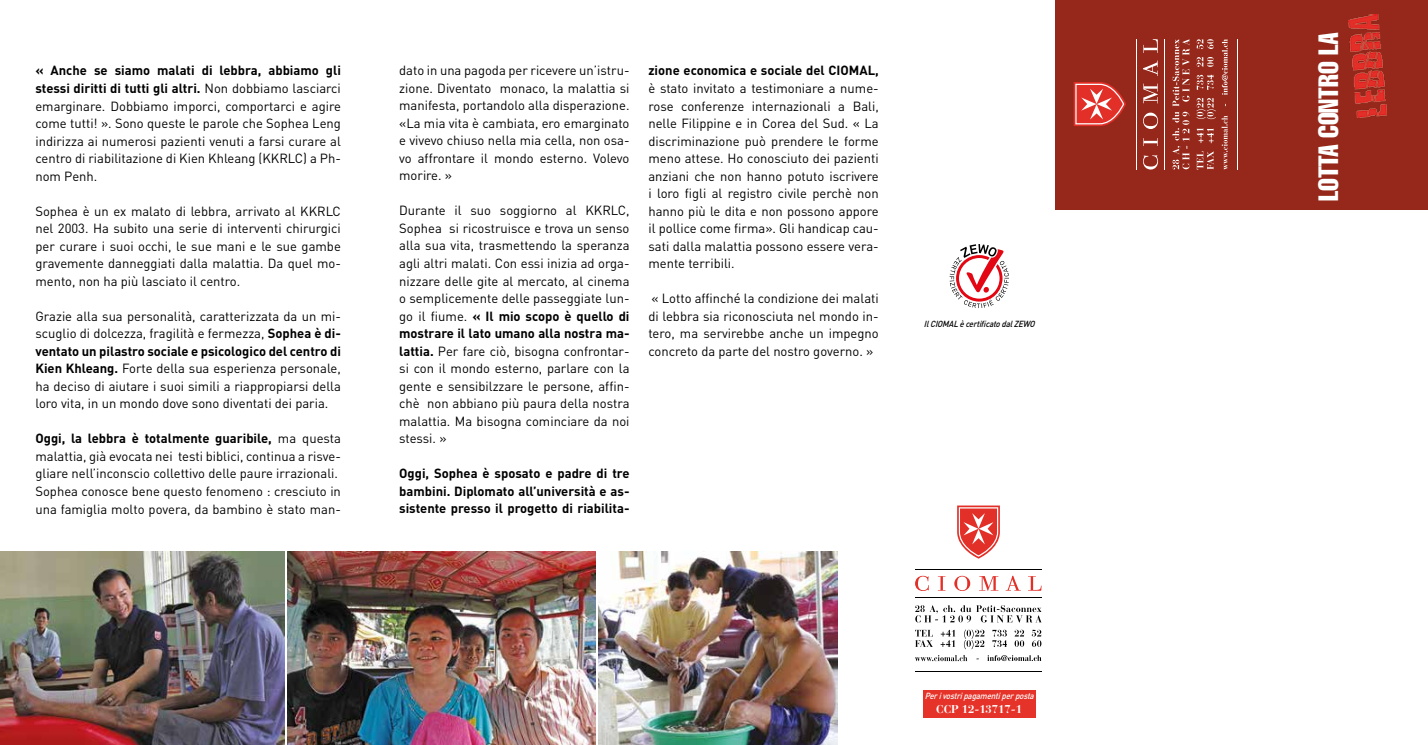
<style>
.page{position:relative;width:1428px;height:745px;background:#fff}
.page>*{position:absolute;margin:0;border:0;box-sizing:border-box;transform-origin:0 0}
.t1{font:extra-condensed 27.5px "Helvetica";color:#fff}
.t2{font:13.12px/17.5px "DIN";color:#000;text-align:justify}
.t3{font:700 13.12px/17.5px "DIN";color:#000;text-align:justify}
.t4{font:700 11.25px "Bauer Bodoni";color:#fff}
.t5{font:italic 500 8.75px "DIN";color:#000;scale:.91 1}
.t6{font:italic 500 8.75px "DIN";color:#fff;scale:.91 1}
.s1{font-weight:700}
</style>
<div class="page">
<hr style="left:915px;top:569px;width:127px;height:1px;background:#000">
<hr style="left:915px;top:596px;width:127px;height:1px;background:#000">
<hr style="left:915px;top:671px;width:127px;height:1px;background:#000">
<svg style="left:915px;top:605px;width:127px;height:17px"></svg>
<svg style="left:915px;top:629px;width:18px;height:17px"></svg>
<svg style="left:941px;top:629px;width:14px;height:17px"></svg>
<svg style="left:964px;top:629px;width:21px;height:19px"></svg>
<svg style="left:992px;top:629px;width:15px;height:17px"></svg>
<svg style="left:1015px;top:629px;width:9px;height:17px"></svg>
<svg style="left:1032px;top:629px;width:9px;height:17px"></svg>
<svg style="left:915px;top:655px;width:52px;height:5px"></svg>
<svg style="left:915px;top:575px;width:14px;height:15px"></svg>
<svg style="left:938px;top:576px;width:7px;height:14px"></svg>
<svg style="left:954px;top:575px;width:16px;height:15px"></svg>
<svg style="left:979px;top:576px;width:19px;height:14px"></svg>
<svg style="left:1007px;top:575px;width:12px;height:15px"></svg>
<svg style="left:1028px;top:576px;width:14px;height:14px"></svg>
<svg style="left:957px;top:505px;width:43px;height:53px"></svg>
<svg style="left:987px;top:655px;width:54px;height:5px"></svg>
<div style="left:1056px;top:0;width:372px;height:209px;background:#95281a"></div>
<hr style="left:1137px;top:39px;width:1px;height:131px;background:#fff">
<hr style="left:1164px;top:39px;width:1px;height:130px;background:#fff">
<hr style="left:1238px;top:39px;width:1px;height:130px;background:#fff">
<svg style="left:1172px;top:39px;width:17px;height:130px"></svg>
<svg style="left:1143px;top:155px;width:15px;height:14px"></svg>
<svg style="left:1143px;top:138px;width:15px;height:8px"></svg>
<svg style="left:1143px;top:112px;width:15px;height:17px"></svg>
<svg style="left:1143px;top:84px;width:15px;height:19px"></svg>
<svg style="left:1143px;top:60px;width:15px;height:16px"></svg>
<svg style="left:1143px;top:39px;width:15px;height:14px"></svg>
<svg style="left:1074px;top:82px;width:52px;height:44px;background:#db544e"></svg>
<svg style="left:1196px;top:39px;width:32px;height:130px"></svg>
<img style="left:1348px;top:14px;width:39px;height:103px">
<svg style="left:950px;top:244px;width:59px;height:64px"></svg>
<div style="left:923px;top:689px;width:113px;height:28px;background:#e63329"></div>
<img style="left:0;top:551px;width:284px;height:193px">
<img style="left:598px;top:551px;width:240px;height:193px">
<img style="left:287px;top:551px;width:308px;height:193px">
<p class="t2" style="left:35px;top:62px;width:307px"><span class="s1">« Anche se siamo malati di lebbra, abbiamo gli stessi diritti di tutti gli altri.</span> Non dobbiamo lasciarci emarginare. Dobbiamo imporci, comportarci e agire come tutti! ». Sono queste le parole che Sophea Leng indirizza ai numerosi pazienti venuti a farsi curare al centro di riabilitazione di Kien Khleang (KKRLC) a Ph&shy;nom Penh.</p>
<p class="t2" style="left:35px;top:202px;width:307px">Sophea è un ex malato di lebbra, arrivato al KKRLC nel 2003. Ha subito una serie di interventi chirurgici per curare i suoi occhi, le sue mani e le sue gambe gravemente danneggiati dalla malattia. Da quel mo&shy;mento, non ha più lasciato il centro.</p>
<p class="t2" style="left:35px;top:307px;width:307px">Grazie alla sua personalità, caratterizzata da un mi&shy;scuglio di dolcezza, fragilità e fermezza, <span class="s1">Sophea è di&shy;ventato un pilastro sociale e psicologico del centro di Kien Khleang.</span> Forte della sua esperienza personale, ha deciso di aiutare i suoi simili a riappropiarsi della loro vita, in un mondo dove sono diventati dei paria.</p>
<p class="t2" style="left:35px;top:429px;width:307px;text-align:left"><span class="s1">Oggi, la lebbra è totalmente guaribile,</span> ma questa malattia, già evocata nei testi biblici, continua a risve&shy;gliare nell’inconscio collettivo delle paure irrazionali.<br>Sophea conosce bene questo fenomeno : cresciuto in una famiglia molto povera, da bambino è stato man-</p>
<p class="t2" style="left:399px;top:61px;width:232px">dato in una pagoda per ricevere un’istru&shy;zione. Diventato monaco, la malattia si manifesta, portandolo alla disperazione. «La mia vita è cambiata, ero emarginato e vivevo chiuso nella mia cella, non osa&shy;vo affrontare il mondo esterno. Volevo morire. »</p>
<p class="t2" style="left:399px;top:201px;width:232px">Durante il suo soggiorno al KKRLC, Sophea si ricostruisce e trova un senso alla sua vita, trasmettendo la speranza agli altri malati. Con essi inizia ad orga&shy;nizzare delle gite al mercato, al cinema o semplicemente delle passeggiate lun&shy;go il fiume. <span class="s1">« Il mio scopo è quello di mostrare il lato umano alla nostra ma&shy;lattia.</span> Per fare ciò, bisogna confrontar&shy;si con il mondo esterno, parlare con la gente e sensibilzzare le persone, affin&shy;chè non abbiano più paura della nostra malattia. Ma bisogna cominciare da noi stessi. »</p>
<p class="t3" style="left:399px;top:464px;width:232px">Oggi, Sophea è sposato e padre di tre bambini. Diplomato all’università e as&shy;sistente presso il progetto di riabilita-</p>
<p class="t3" style="left:648px;top:61px;width:232px">zione economica e sociale del CIOMAL,</p>
<p class="t2" style="left:648px;top:79px;width:232px">è stato invitato a testimoniare a nume&shy;rose conferenze internazionali a Bali, nelle Filippine e in Corea del Sud. « La discriminazione può prendere le forme meno attese. Ho conosciuto dei pazienti anziani che non hanno potuto iscrivere i loro figli al registro civile perchè non hanno più le dita e non possono appore il pollice come firma». Gli handicap cau&shy;sati dalla malattia possono essere vera&shy;mente terribili.</p>
<p class="t2" style="left:648px;top:289px;width:232px">« Lotto affinché la condizione dei malati di lebbra sia riconosciuta nel mondo in&shy;tero, ma servirebbe anche un impegno concreto da parte del nostro governo. »</p>
<p class="t5" style="left:924px;top:318px;width:126px">IlCIOMALècertificatodalZEWO</p>
<p class="t6" style="left:925px;top:690px;width:124px">Perivostripagamentiperposta</p>
<p class="t4" style="left:936px;top:702px;width:87px">CCP 12-13717-1</p>
<h1 class="t1" style="left:1311px;top:201px;width:170px;rotate:-90deg">LOTTA CONTRO LA</h1>
</div>
